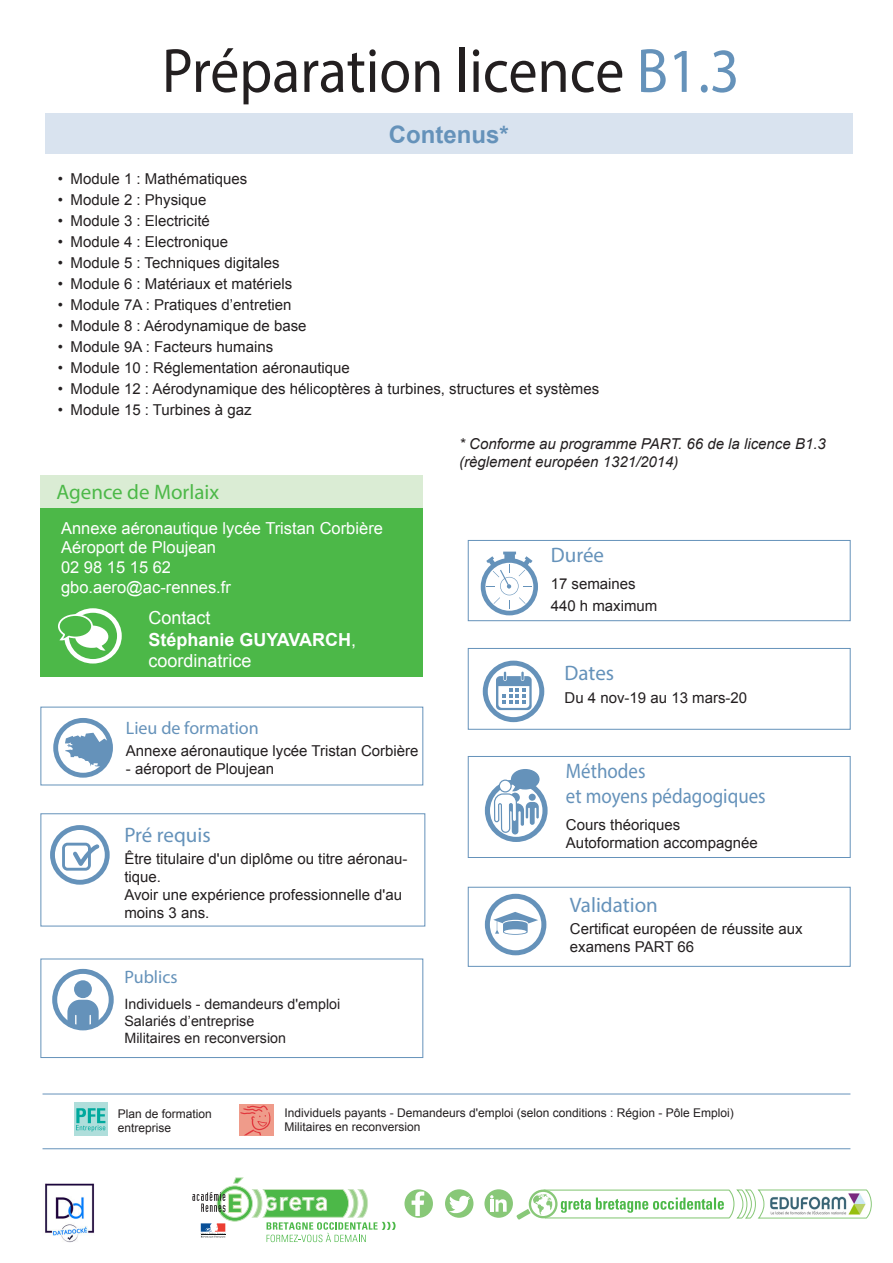
<style>
.page{position:relative;width:893px;height:1263px;background:#fff}
.page>*{position:absolute;margin:0;border:0;box-sizing:border-box;transform-origin:0 0}
.t1{font:63px "Myriad Pro";color:#231f20;scale:.92 1}
.t2{font:700 24px "Arial";color:#6592ba}
.t3{font:21px "Myriad Pro";color:#6592ba}
.t4{font:21px "Myriad Pro";color:#6592ba;scale:.9 1}
.t5{font:21px "Myriad Pro";color:#4cb848}
.t6{font:18px "Myriad Pro";color:#6592ba}
.t7{font:18px "Arial";color:#fff}
.t8{font:700 18px "Arial";color:#fff}
.t9{font:16.5px/19.8px "Arial";color:#fff}
.t10{font:15px/18px "Arial";color:#231f20}
.t11{font:italic 15px/18px "Arial";color:#231f20}
.t12{font:14.25px "Arial";color:#231f20}
.t13{font:12px/14.4px "Arial";color:#231f20}
.s1{color:#6592ba}
.s2{font-weight:400}
</style>
<div class="page">
<div style="left:40px;top:813px;width:385px;height:113px;border:1px solid #6592ba"></div>
<hr style="left:43px;top:1094px;width:807px;height:1px;background:#6592ba">
<hr style="left:43px;top:1148px;width:807px;height:1px;background:#6592ba">
<svg style="left:50px;top:825px;width:60px;height:60px"></svg>
<div style="left:45px;top:114px;width:807px;height:40px;background:#d9e3ef"></div>
<div style="left:40px;top:958px;width:383px;height:100px;border:1px solid #6592ba"></div>
<svg style="left:52px;top:969px;width:62px;height:61px"></svg>
<div style="left:40px;top:707px;width:383px;height:78px;border:1px solid #6592ba"></div>
<svg style="left:53px;top:718px;width:60px;height:60px"></svg>
<div style="left:74px;top:1102px;width:34px;height:34px;background:#afdedb"></div>
<svg style="left:76px;top:1108px;width:29px;height:24px"></svg>
<div style="left:239px;top:1104px;width:35px;height:31px;background:#ef9b8a"></div>
<svg style="left:240px;top:1105px;width:31px;height:30px"></svg>
<div style="left:40px;top:508px;width:382px;height:169px;background:#4cb848"></div>
<div style="left:40px;top:475px;width:382px;height:33px;background:#daecd4"></div>
<svg style="left:58px;top:608px;width:64px;height:55px"></svg>
<div style="left:404px;top:1189px;width:29px;height:29px;background:#88c878;border-radius:50%"></div>
<svg style="left:412px;top:1191px;width:12px;height:25px"></svg>
<div style="left:445px;top:1189px;width:28px;height:29px;background:#88c878;border-radius:50%"></div>
<svg style="left:449px;top:1195px;width:21px;height:18px"></svg>
<svg style="left:192px;top:1177px;width:204px;height:65px"></svg>
<svg style="left:481px;top:540px;width:391px;height:680px"></svg>
<img style="left:45px;top:1183px;width:50px;height:60px">
<p class="t1" style="left:162px;top:32px;width:629px">Préparation licence <span class="s1">B1.3</span></p>
<p class="t2" style="left:389px;top:118px;width:121px">Contenus*</p>
<p class="t10" style="left:58px;top:170px;width:191px">• Module 1 : Mathématiques</p>
<p class="t10" style="left:58px;top:191px;width:150px">• Module 2 : Physique</p>
<p class="t10" style="left:58px;top:212px;width:153px">• Module 3 : Electricité</p>
<p class="t10" style="left:58px;top:233px;width:172px">• Module 4 : Electronique</p>
<p class="t10" style="left:58px;top:254px;width:223px">• Module 5 : Techniques digitales</p>
<p class="t10" style="left:58px;top:275px;width:236px">• Module 6 : Matériaux et matériels</p>
<p class="t10" style="left:58px;top:296px;width:235px">• Module 7A : Pratiques d’entretien</p>
<p class="t10" style="left:58px;top:317px;width:250px">• Module 8 : Aérodynamique de base</p>
<p class="t10" style="left:58px;top:338px;width:217px">• Module 9A : Facteurs humains</p>
<p class="t10" style="left:58px;top:359px;width:294px">• Module 10 : Réglementation aéronautique</p>
<p class="t10" style="left:58px;top:380px;width:543px">• Module 12 : Aérodynamique des hélicoptères à turbines, structures et systèmes</p>
<p class="t10" style="left:58px;top:401px;width:195px">• Module 15 : Turbines à gaz</p>
<p class="t5" style="left:56px;top:479px;width:164px">Agence de Morlaix</p>
<p class="t9" style="left:61px;top:518px;width:323px">Annexe aéronautique lycée Tristan Corbière<br>Aéroport de Ploujean<br>02 98 15 15 62<br>gbo.aero@ac-rennes.fr</p>
<p class="t7" style="left:149px;top:606px;width:64px">Contact</p>
<p class="t8" style="left:149px;top:627px;width:209px">Stéphanie GUYAVARCH<span class="s2">,</span></p>
<p class="t7" style="left:149px;top:649px;width:105px">coordinatrice</p>
<p class="t6" style="left:126px;top:716px;width:134px">Lieu de formation</p>
<p class="t10" style="left:126px;top:742px;width:294px">Annexe aéronautique lycée Tristan Corbière</p>
<p class="t10" style="left:126px;top:760px;width:150px">- aéroport de Ploujean</p>
<p class="t3" style="left:124px;top:822px;width:88px">Pré requis</p>
<p class="t10" style="left:124px;top:850px;width:285px">Être titulaire d'un diplôme ou titre aéronau&shy;tique.</p>
<p class="t10" style="left:124px;top:886px;width:279px">Avoir une expérience professionnelle d'au moins 3 ans.</p>
<p class="t6" style="left:124px;top:966px;width:55px">Publics</p>
<p class="t12" style="left:124px;top:994px;width:217px">Individuels - demandeurs d'emploi</p>
<p class="t12" style="left:124px;top:1011px;width:131px">Salariés d’entreprise</p>
<p class="t12" style="left:124px;top:1028px;width:163px">Militaires en reconversion</p>
<p class="t11" style="left:459px;top:435px;width:368px">* Conforme au programme PART. 66 de la licence B1.3 (règlement européen 1321/2014)</p>
<p class="t3" style="left:551px;top:542px;width:55px">Durée</p>
<p class="t10" style="left:551px;top:575px;width:87px">17 semaines</p>
<p class="t10" style="left:551px;top:597px;width:108px">440 h maximum</p>
<p class="t3" style="left:565px;top:660px;width:51px">Dates</p>
<p class="t10" style="left:565px;top:688px;width:184px">Du 4 nov-19 au 13 mars-20</p>
<p class="t4" style="left:566px;top:758px;width:90px">Méthodes</p>
<p class="t4" style="left:566px;top:783px;width:223px">et moyens pédagogiques</p>
<p class="t10" style="left:566px;top:816px;width:116px">Cours théoriques</p>
<p class="t10" style="left:566px;top:834px;width:193px">Autoformation accompagnée</p>
<p class="t3" style="left:570px;top:892px;width:89px">Validation</p>
<p class="t10" style="left:570px;top:920px;width:234px">Certificat européen de réussite aux examens PART 66</p>
<p class="t13" style="left:118px;top:1106px;width:96px">Plan de formation entreprise</p>
<p class="t13" style="left:285px;top:1106px;width:451px">Individuels payants - Demandeurs d'emploi (selon conditions : Région - Pôle Emploi)</p>
<p class="t13" style="left:285px;top:1120px;width:138px">Militaires en reconversion</p>
</div>
